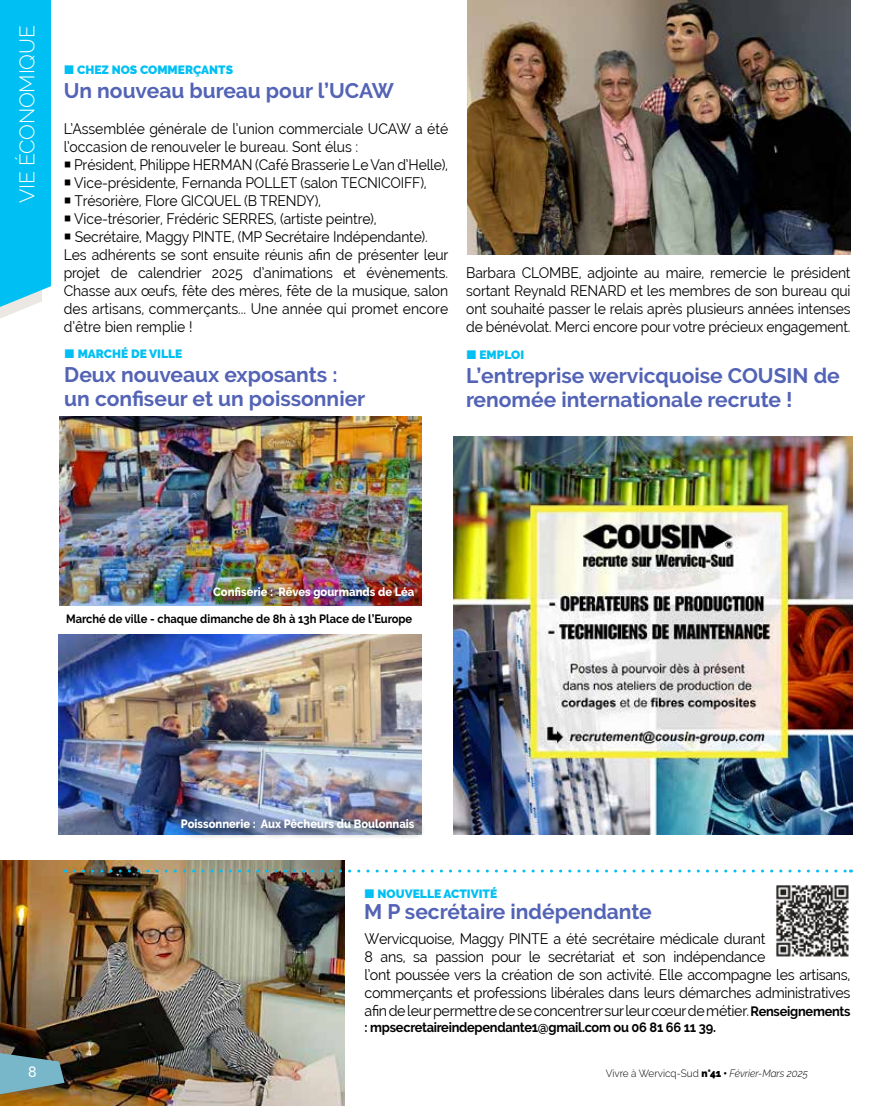
<style>
.page{position:relative;width:893px;height:1106px;background:#fff}
.page>*{position:absolute;margin:0;border:0;box-sizing:border-box;transform-origin:0 0}
.t1{font:700 21px/24px "Raleway";color:#5363b5}
.t2{font:300 21px "Raleway";letter-spacing:-.01em;color:#fff}
.t3{font:15px/18px "Raleway";letter-spacing:-.01em;color:#000;scale:.93 1}
.t4{font:15px/18px "Raleway";letter-spacing:-.01em;color:#000;scale:.95 1}
.t5{font:500 15px "Raleway";color:#fff;scale:.95 1}
.t6{font:700 13.5px "Raleway";letter-spacing:-.02em;color:#000;scale:.95 1}
.t7{font:800 12px "Raleway";color:#fff;scale:.93 1}
.t8{font:900 12px "Raleway";color:#00c0f3}
.t9{font:700 12px "Raleway";color:#000;scale:.93 1}
.t10{font:300 10.5px "Raleway";color:#000;scale:.95 1}
.s1{font-weight:700;font-size:13.5px}
.s2{font-weight:900}
.s3{font-style:italic}
</style>
<div class="page">
<img style="left:454px;top:436px;width:398px;height:399px">
<img style="left:0;top:861px;width:344px;height:245px">
<img style="left:468px;top:0;width:382px;height:254px">
<svg style="left:74px;top:869px;width:777px;height:3px"></svg>
<img style="left:59px;top:634px;width:363px;height:201px">
<img style="left:60px;top:416px;width:362px;height:189px">
<div style="left:178px;top:815px;width:248px;height:25px;background:#000;opacity:.75"></div>
<div style="left:210px;top:583px;width:216px;height:27px;background:#000;opacity:.75"></div>
<img style="left:776px;top:885px;width:73px;height:72px">
<svg style="left:0;top:1050px;width:65px;height:48px;background:#708c88"></svg>
<svg style="left:0;top:0;width:51px;height:319px;background:#11c3f3"></svg>
<h1 class="t2" style="left:15px;top:203px;width:179px;rotate:-90deg">VIE ÉCONOMIQUE</h1>
<p class="t8" style="left:77px;top:62px;width:157px">CHEZ NOS COMMERÇANTS</p>
<h1 class="t1" style="left:64px;top:78px;width:332px">Un nouveau bureau pour l’UCAW</h1>
<p class="t3" style="left:64px;top:119px;width:415px">L’Assemblée générale de l’union commerciale UCAW a été l’occasion de renouveler le bureau. Sont élus :</p>
<p class="t3" style="left:64px;top:155px;width:415px">○ Président, Philippe HERMAN (Café Brasserie Le Van d’Helle),</p>
<p class="t3" style="left:64px;top:173px;width:392px">○ Vice-présidente, Fernanda POLLET (salon TECNICOIFF),</p>
<p class="t3" style="left:64px;top:191px;width:278px">○ Trésorière, Flore GICQUEL (B TRENDY),</p>
<p class="t3" style="left:64px;top:209px;width:338px">○ Vice-trésorier, Frédéric SERRES, (artiste peintre),</p>
<p class="t3" style="left:64px;top:227px;width:415px">○ Secrétaire, Maggy PINTE, (MP Secrétaire Indépendante).<br>Les adhérents se sont ensuite réunis afin de présenter leur projet de calendrier 2025 d’animations et évènements.<br>Chasse aux œufs, fête des mères, fête de la musique, salon des artisans, commerçants... Une année qui promet encore d’être bien remplie !</p>
<p class="t8" style="left:78px;top:346px;width:106px">MARCHÉ DE VILLE</p>
<h1 class="t1" style="left:64px;top:362px;width:303px">Deux nouveaux exposants : un confiseur et un poissonnier</h1>
<p class="t3" style="left:466px;top:263px;width:415px;text-align:justify">Barbara CLOMBE, adjointe au maire, remercie le président sortant Reynald RENARD et les membres de son bureau qui ont souhaité passer le relais après plusieurs années intenses de bénévolat. Merci encore pour votre précieux engagement.</p>
<p class="t8" style="left:479px;top:347px;width:46px">EMPLOI</p>
<h1 class="t1" style="left:466px;top:363px;width:375px">L’entreprise wervicquoise COUSIN de renomée internationale recrute !</h1>
<p class="t7" style="left:213px;top:585px;width:218px">Confiserie : Rêves gourmands de Léa</p>
<p class="t9" style="left:66px;top:612px;width:374px">Marché de ville - chaque dimanche de 8h à 13h Place de l’Europe</p>
<p class="t5" style="left:28px;top:1062px;width:10px">8</p>
<p class="t7" style="left:181px;top:817px;width:253px">Poissonnerie : Aux Pêcheurs du Boulonnais</p>
<p class="t8" style="left:378px;top:886px;width:121px">NOUVELLE ACTIVITÉ</p>
<h1 class="t1" style="left:364px;top:899px;width:289px">M P secrétaire indépendante</h1>
<p class="t4" style="left:364px;top:929px;width:513px">Wervicquoise, Maggy PINTE a été secrétaire médicale durant<br>8 ans, sa passion pour le secrétariat et son indépendance<br>l’ont poussée vers la création de son activité. Elle accompagne les artisans, commerçants et professions libérales dans leurs démarches administratives afin de leur permettre de se concentrer sur leur cœur de métier. <span class="s1">Renseignements</span></p>
<p class="t6" style="left:364px;top:1019px;width:371px">: mpsecretaireindependante1@gmail.com ou 06 81 66 11 39.</p>
<p class="t10" style="left:606px;top:1066px;width:214px">Vivre à Wervicq-Sud <span class="s2">n°41 •</span> <span class="s3">Février-Mars 2025</span></p>
</div>
